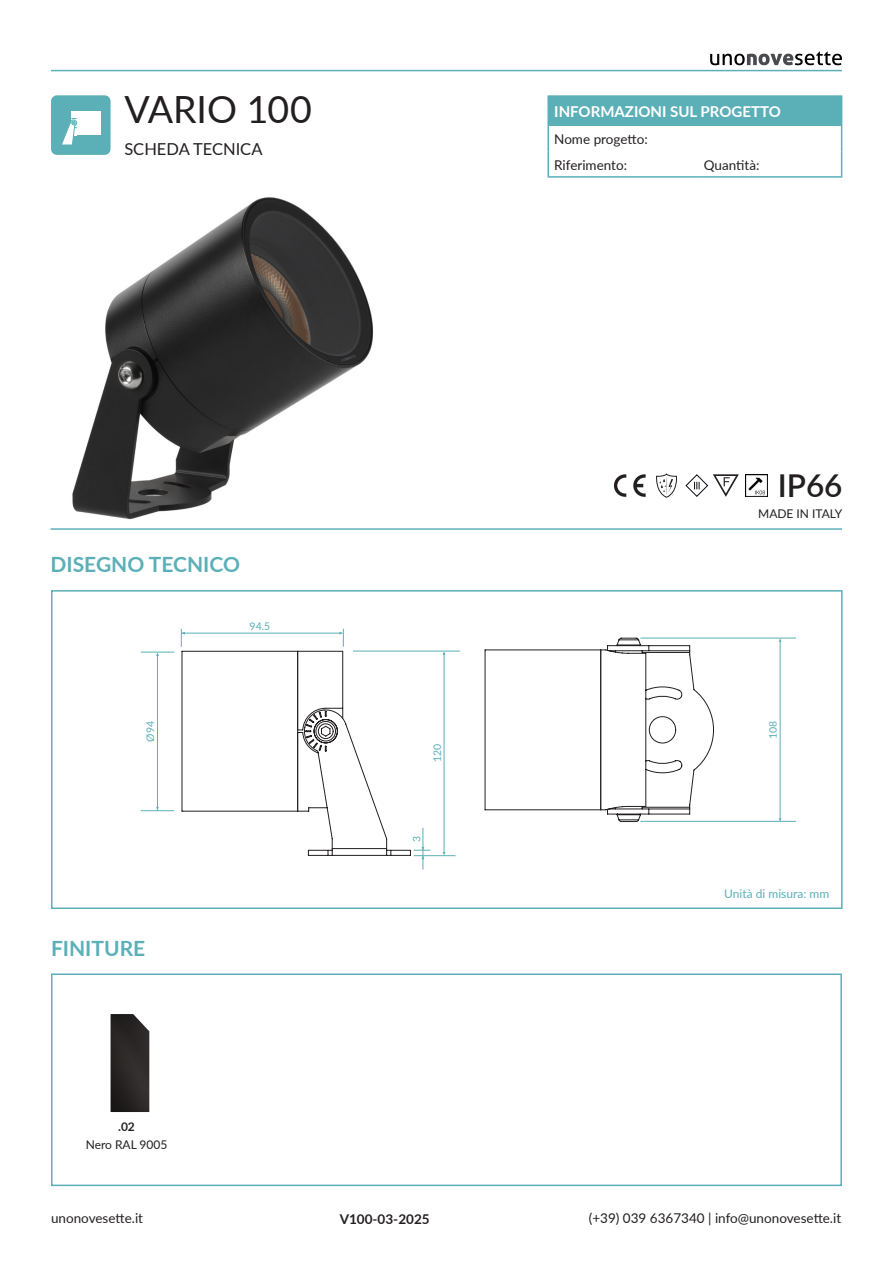
<style>
.page{position:relative;width:893px;height:1263px;background:#fff}
.page>*{position:absolute;margin:0;border:0;box-sizing:border-box;transform-origin:0 0}
.t1{font:37.5px "Lato";color:#231f20}
.t2{font:600 31.5px "Lato";color:#231f20}
.TITOLETTI_VERDI{font:700 21px "Lato";color:#5bb0b8}
.t3{font:16.5px "Lato";color:#231f20}
.t4{font:700 15px "Lato";color:#fff}
.t5{font:13.5px "Lato";color:#231f20}
.t6{font:700 13.5px "Lato";color:#231f20}
.t7{font:12px "Lato";color:#231f20}
.t8{font:12px "Lato";color:#5bb0b8}
.t9{font:700 12px "Lato";color:#231f20}
.Body_Text{font:10.5px "Lato";color:#5bb0b8}
</style>
<div class="page">
<svg style="left:710px;top:51px;width:132px;height:14px"></svg>
<hr style="left:51px;top:70px;width:791px;height:1px;background:#5bb0b8">
<div style="left:51px;top:973px;width:791px;height:213px;border:2px solid #5bb0b8"></div>
<div style="left:51px;top:590px;width:792px;height:319px;border:2px solid #5bb0b8"></div>
<svg style="left:614px;top:474px;width:12px;height:23px"></svg>
<svg style="left:633px;top:474px;width:13px;height:23px"></svg>
<svg style="left:686px;top:474px;width:53px;height:23px"></svg>
<svg style="left:656px;top:474px;width:21px;height:23px"></svg>
<img style="left:746px;top:474px;width:22px;height:23px">
<div style="left:753px;top:490px;width:14px;height:5px;background:#fff"></div>
<svg style="left:755px;top:490px;width:10px;height:4px"></svg>
<hr style="left:444px;top:653px;width:1px;height:199px;background:#5bb0b8">
<hr style="left:414px;top:855px;width:41px;height:1px;background:#5bb0b8">
<hr style="left:353px;top:651px;width:107px;height:1px;background:#5bb0b8">
<hr style="left:423px;top:828px;width:1px;height:41px;background:#5bb0b8">
<hr style="left:157px;top:655px;width:1px;height:155px;background:#5bb0b8">
<hr style="left:141px;top:652px;width:33px;height:1px;background:#5bb0b8">
<hr style="left:141px;top:810px;width:33px;height:1px;background:#5bb0b8">
<hr style="left:780px;top:641px;width:1px;height:178px;background:#5bb0b8">
<hr style="left:640px;top:638px;width:156px;height:1px;background:#5bb0b8">
<svg style="left:181px;top:629px;width:249px;height:230px"></svg>
<svg style="left:484px;top:637px;width:230px;height:185px"></svg>
<hr style="left:640px;top:821px;width:156px;height:1px;background:#5bb0b8">
<div style="left:548px;top:96px;width:294px;height:30px;background:#5bb0b8"></div>
<hr style="left:547px;top:126px;width:2px;height:25px;background:#5bb0b8">
<hr style="left:547px;top:151px;width:2px;height:25px;background:#5bb0b8">
<hr style="left:547px;top:95px;width:151px;height:2px;background:#5bb0b8">
<hr style="left:547px;top:97px;width:2px;height:29px;background:#5bb0b8">
<hr style="left:698px;top:95px;width:144px;height:2px;background:#5bb0b8">
<svg style="left:841px;top:126px;width:1px;height:50px"></svg>
<hr style="left:547px;top:176px;width:151px;height:2px;background:#5bb0b8">
<hr style="left:698px;top:176px;width:144px;height:2px;background:#5bb0b8">
<div style="left:51px;top:95px;width:60px;height:60px;background:#5bb0b8;border-radius:6px"></div>
<div style="left:77px;top:111px;width:24px;height:24px;background:#fff"></div>
<div style="left:71px;top:111px;width:6px;height:24px;background:#fff"></div>
<svg style="left:62px;top:118px;width:16px;height:27px"></svg>
<img style="left:50px;top:197px;width:323px;height:333px">
<hr style="left:51px;top:528px;width:791px;height:2px;background:#5bb0b8">
<img style="left:111px;top:1014px;width:38px;height:98px">
<p class="t1" style="left:124px;top:83px;width:189px">VARIO 100</p>
<p class="t3" style="left:124px;top:137px;width:140px">SCHEDA TECNICA</p>
<p class="TITOLETTI_VERDI" style="left:51px;top:549px;width:191px">DISEGNO TECNICO</p>
<p class="Body_Text" style="left:250px;top:618px;width:22px">94.5</p>
<p class="t4" style="left:554px;top:101px;width:228px">INFORMAZIONI SUL PROGETTO</p>
<p class="t5" style="left:554px;top:129px;width:95px">Nome progetto:</p>
<p class="t5" style="left:554px;top:155px;width:74px">Riferimento:</p>
<p class="t5" style="left:704px;top:155px;width:57px">Quantità:</p>
<p class="t2" style="left:778px;top:463px;width:66px">IP66</p>
<p class="t7" style="left:758px;top:505px;width:86px">MADE IN ITALY</p>
<p class="Body_Text" style="left:143px;top:741px;width:22px;rotate:-90deg">Ø94</p>
<p class="Body_Text" style="left:765px;top:739px;width:20px;rotate:-90deg">108</p>
<p class="TITOLETTI_VERDI" style="left:51px;top:933px;width:96px">FINITURE</p>
<p class="t9" style="left:118px;top:1117px;width:18px">.02</p>
<p class="t7" style="left:86px;top:1135px;width:83px">Nero RAL 9005</p>
<p class="Body_Text" style="left:430px;top:762px;width:20px;rotate:-90deg">120</p>
<p class="Body_Text" style="left:409px;top:842px;width:8px;rotate:-90deg">3</p>
<p class="t8" style="left:724px;top:885px;width:106px">Unità di misura: mm</p>
<p class="t5" style="left:51px;top:1208px;width:94px">unonovesette.it</p>
<p class="t6" style="left:340px;top:1209px;width:91px">V100-03-2025</p>
<p class="t5" style="left:589px;top:1208px;width:254px">(+39) 039 6367340 | info@unonovesette.it</p>
</div>
